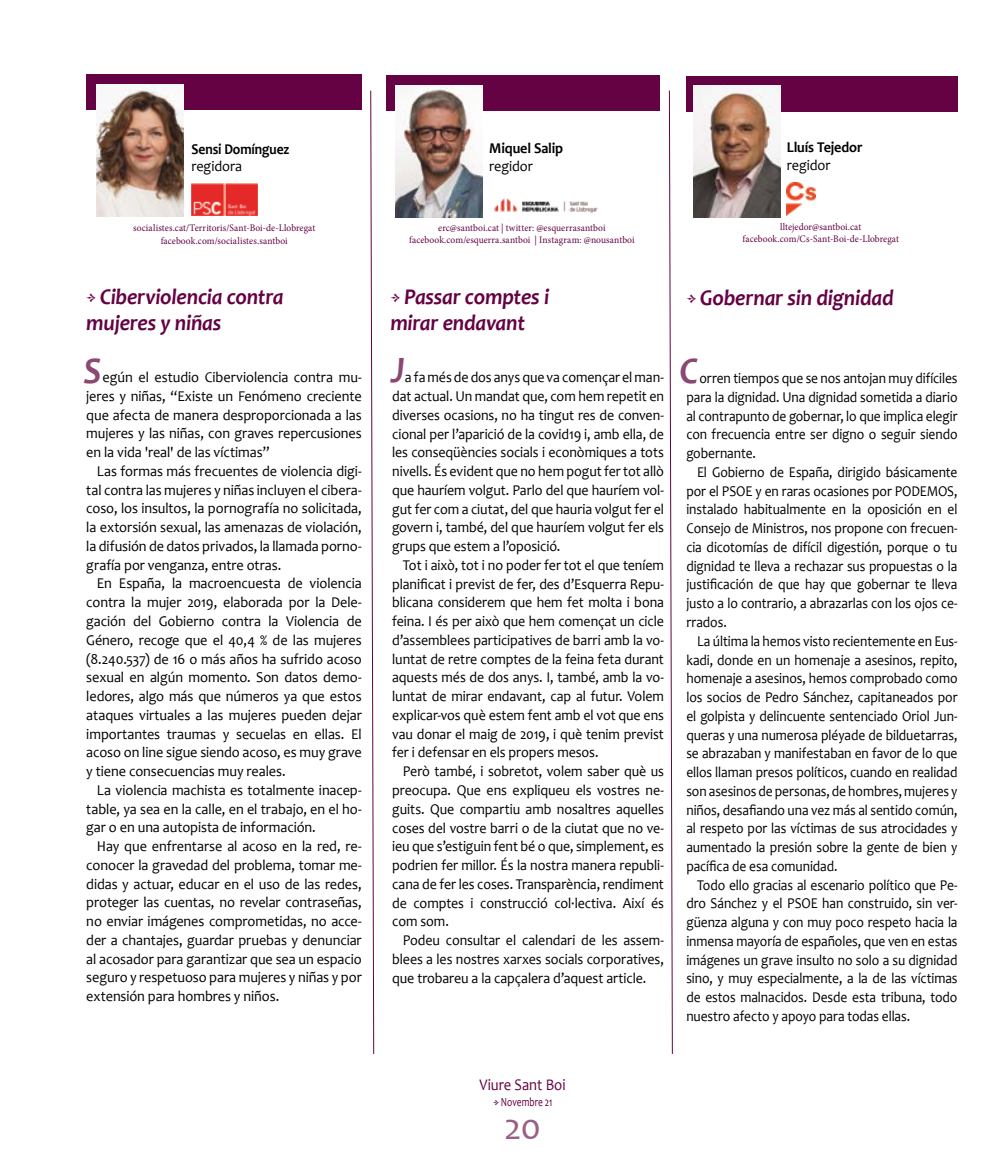
<style>
.page{position:relative;width:993px;height:1170px;background:#fff}
.page>*{position:absolute;margin:0;border:0;box-sizing:border-box;transform-origin:0 0}
.t1{font:italic 700 37.5px "Candara";color:#8b4872;scale:.95 1}
.t2{font:37.5px "Candara";color:#996085}
.t3{font:italic 700 22.5px/26.2px "Candara";letter-spacing:-.01em;color:#640243;scale:.95 1}
.t4{font:16.25px "Candara";color:#640243;scale:.9 1}
.t5{font:15px/18.8px "Candara";letter-spacing:-.005em;color:#000;text-align:justify;scale:.9 1}
.t6{font:15px/18.8px "Candara";letter-spacing:-.005em;color:#000;text-align:justify;scale:.95 1}
.t7{font:15px/18.8px "Candara";letter-spacing:-.005em;color:#000;text-align:justify;scale:.93 1}
.t8{font:700 15px "Candara";letter-spacing:-.01em;color:#000;scale:.95 1}
.t9{font:700 15px "Candara";letter-spacing:-.01em;color:#000;scale:.9 1}
.t10{font:12.5px "Candara";color:#640243;scale:.75 1}
.t11{font:10px/12.5px "Minion Pro";letter-spacing:.01em;color:#640243;text-align:center;scale:.95 1}
</style>
<div class="page">
<div style="left:386px;top:75px;width:273px;height:35px;background:#640243"></div>
<div style="left:686px;top:76px;width:271px;height:35px;background:#640243"></div>
<div style="left:86px;top:75px;width:275px;height:35px;background:#640243"></div>
<img style="left:96px;top:84px;width:88px;height:133px">
<img style="left:191px;top:184px;width:66px;height:32px">
<svg style="left:370px;top:90px;width:4px;height:964px"></svg>
<svg style="left:668px;top:90px;width:4px;height:964px"></svg>
<img style="left:395px;top:86px;width:87px;height:131px">
<img style="left:693px;top:85px;width:87px;height:132px">
<img style="left:786px;top:182px;width:29px;height:34px">
<img style="left:494px;top:198px;width:104px;height:15px">
<p class="t9" style="left:191px;top:140px;width:110px">Sensi Domínguez</p>
<p class="t6" style="left:191px;top:157px;width:55px">regidora</p>
<p class="t8" style="left:489px;top:139px;width:79px">Miquel Salip</p>
<p class="t6" style="left:489px;top:156px;width:47px">regidor</p>
<p class="t8" style="left:786px;top:138px;width:81px">Lluís Tejedor</p>
<p class="t6" style="left:786px;top:156px;width:47px">regidor</p>
<p class="t11" style="left:133px;top:222px;width:193px">socialistes.cat/Territoris/Sant-Boi-de-Llobregat facebook.com/socialistes.santboi</p>
<p class="t11" style="left:409px;top:221px;width:239px">erc@santboi.cat | twitter: @esquerrasantboi facebook.com/esquerra.santboi | Instagram: @nousantboi</p>
<p class="t11" style="left:742px;top:220px;width:166px">lltejedor@santboi.cat facebook.com/Cs-Sant-Boi-de-Llobregat</p>
<h2 class="t3" style="left:86px;top:283px;width:209px;text-indent:14px">Ciberviolencia contra mujeres y niñas</h2>
<p class="t6" style="left:86px;top:367px;width:291px;text-indent:16px">egún el estudio Ciberviolencia contra mu&shy;jeres y niñas, “Existe un Fenómeno creciente que afecta de manera desproporcionada a las mujeres y las niñas, con graves repercusiones en la vida 'real' de las víctimas”</p>
<p class="t6" style="left:86px;top:461px;width:291px;text-indent:11px">Las formas más frecuentes de violencia digi&shy;tal contra las mujeres y niñas incluyen el cibera&shy;coso, los insultos, la pornografía no solicitada, la extorsión sexual, las amenazas de violación, la difusión de datos privados, la llamada porno&shy;grafía por venganza, entre otras.</p>
<p class="t6" style="left:86px;top:574px;width:291px;text-indent:11px">En España, la macroencuesta de violencia contra la mujer 2019, elaborada por la Dele&shy;gación del Gobierno contra la Violencia de Género, recoge que el 40,4 % de las mujeres (8.240.537) de 16 o más años ha sufrido acoso sexual en algún momento. Son datos demo&shy;ledores, algo más que números ya que estos ataques virtuales a las mujeres pueden dejar importantes traumas y secuelas en ellas. El acoso on line sigue siendo acoso, es muy grave y tiene consecuencias muy reales.</p>
<p class="t6" style="left:86px;top:780px;width:291px;text-indent:11px">La violencia machista es totalmente inacep&shy;table, ya sea en la calle, en el trabajo, en el ho&shy;gar o en una autopista de información.</p>
<p class="t6" style="left:86px;top:836px;width:291px;text-indent:11px">Hay que enfrentarse al acoso en la red, re&shy;conocer la gravedad del problema, tomar me&shy;didas y actuar, educar en el uso de las redes, proteger las cuentas, no revelar contraseñas, no enviar imágenes comprometidas, no acce&shy;der a chantajes, guardar pruebas y denunciar al acosador para garantizar que sea un espacio seguro y respetuoso para mujeres y niñas y por extensión para hombres y niños.</p>
<h1 class="t1" style="left:83px;top:347px;width:20px">S</h1>
<h2 class="t3" style="left:390px;top:283px;width:169px;text-indent:14px">Passar comptes i mirar endavant</h2>
<h1 class="t1" style="left:390px;top:346px;width:16px">J</h1>
<p class="t7" style="left:392px;top:368px;width:293px;text-indent:13px">a fa més de dos anys que va començar el man&shy;dat actual. Un mandat que, com hem repetit en diverses ocasions, no ha tingut res de conven&shy;cional per l’aparició de la covid19 i, amb ella, de les conseqüències socials i econòmiques a tots nivells. És evident que no hem pogut fer tot allò que hauríem volgut. Parlo del que hauríem vol&shy;gut fer com a ciutat, del que hauria volgut fer el govern i, també, del que hauríem volgut fer els grups que estem a l’oposició.</p>
<p class="t7" style="left:392px;top:555px;width:294px;text-indent:11px">Tot i això, tot i no poder fer tot el que teníem planificat i previst de fer, des d’Esquerra Repu&shy;blicana considerem que hem fet molta i bona feina. I és per això que hem començat un cicle d’assemblees participatives de barri amb la vo&shy;luntat de retre comptes de la feina feta durant aquests més de dos anys. I, també, amb la vo&shy;luntat de mirar endavant, cap al futur. Volem explicar-vos què estem fent amb el vot que ens vau donar el maig de 2019, i què tenim previst fer i defensar en els propers mesos.</p>
<p class="t7" style="left:392px;top:761px;width:293px;text-indent:11px">Però també, i sobretot, volem saber què us preocupa. Que ens expliqueu els vostres ne&shy;guits. Que compartiu amb nosaltres aquelles coses del vostre barri o de la ciutat que no ve&shy;ieu que s’estiguin fent bé o que, simplement, es podrien fer millor. És la nostra manera republi&shy;cana de fer les coses. Transparència, rendiment de comptes i construcció col·lectiva. Així és com som.</p>
<p class="t7" style="left:392px;top:930px;width:294px;text-indent:11px">Podeu consultar el calendari de les assem&shy;blees a les nostres xarxes socials corporatives, que trobareu a la capçalera d’aquest article.</p>
<h2 class="t3" style="left:700px;top:284px;width:205px">Gobernar sin dignidad</h2>
<h1 class="t1" style="left:679px;top:347px;width:21px">C</h1>
<p class="t5" style="left:686px;top:368px;width:303px;text-indent:13px">orren tiempos que se nos antojan muy difíciles para la dignidad. Una dignidad sometida a diario al contrapunto de gobernar, lo que implica elegir con frecuencia entre ser digno o seguir siendo gobernante.</p>
<p class="t5" style="left:686px;top:462px;width:303px;text-indent:11px">El Gobierno de España, dirigido básicamente por el PSOE y en raras ocasiones por PODEMOS, instalado habitualmente en la oposición en el Consejo de Ministros, nos propone con frecuen&shy;cia dicotomías de difícil digestión, porque o tu dignidad te lleva a rechazar sus propuestas o la justificación de que hay que gobernar te lleva justo a lo contrario, a abrazarlas con los ojos ce&shy;rrados.</p>
<p class="t5" style="left:686px;top:631px;width:303px;text-indent:11px">La última la hemos visto recientemente en Eus&shy;kadi, donde en un homenaje a asesinos, repito, homenaje a asesinos, hemos comprobado como los socios de Pedro Sánchez, capitaneados por el golpista y delincuente sentenciado Oriol Jun&shy;queras y una numerosa pléyade de bilduetarras, se abrazaban y manifestaban en favor de lo que ellos llaman presos políticos, cuando en realidad son asesinos de personas, de hombres, mujeres y niños, desafiando una vez más al sentido común, al respeto por las víctimas de sus atrocidades y aumentado la presión sobre la gente de bien y pacífica de esa comunidad.</p>
<p class="t5" style="left:686px;top:875px;width:303px;text-indent:11px">Todo ello gracias al escenario político que Pe&shy;dro Sánchez y el PSOE han construido, sin ver&shy;güenza alguna y con muy poco respeto hacia la inmensa mayoría de españoles, que ven en estas imágenes un grave insulto no solo a su dignidad sino, y muy especialmente, a la de las víctimas de estos malnacidos. Desde esta tribuna, todo nuestro afecto y apoyo para todas ellas.</p>
<p class="t4" style="left:479px;top:1073px;width:97px">Viure Sant Boi</p>
<p class="t10" style="left:500px;top:1094px;width:70px">Novembre 21</p>
<h1 class="t2" style="left:504px;top:1102px;width:38px">20</h1>
</div>
